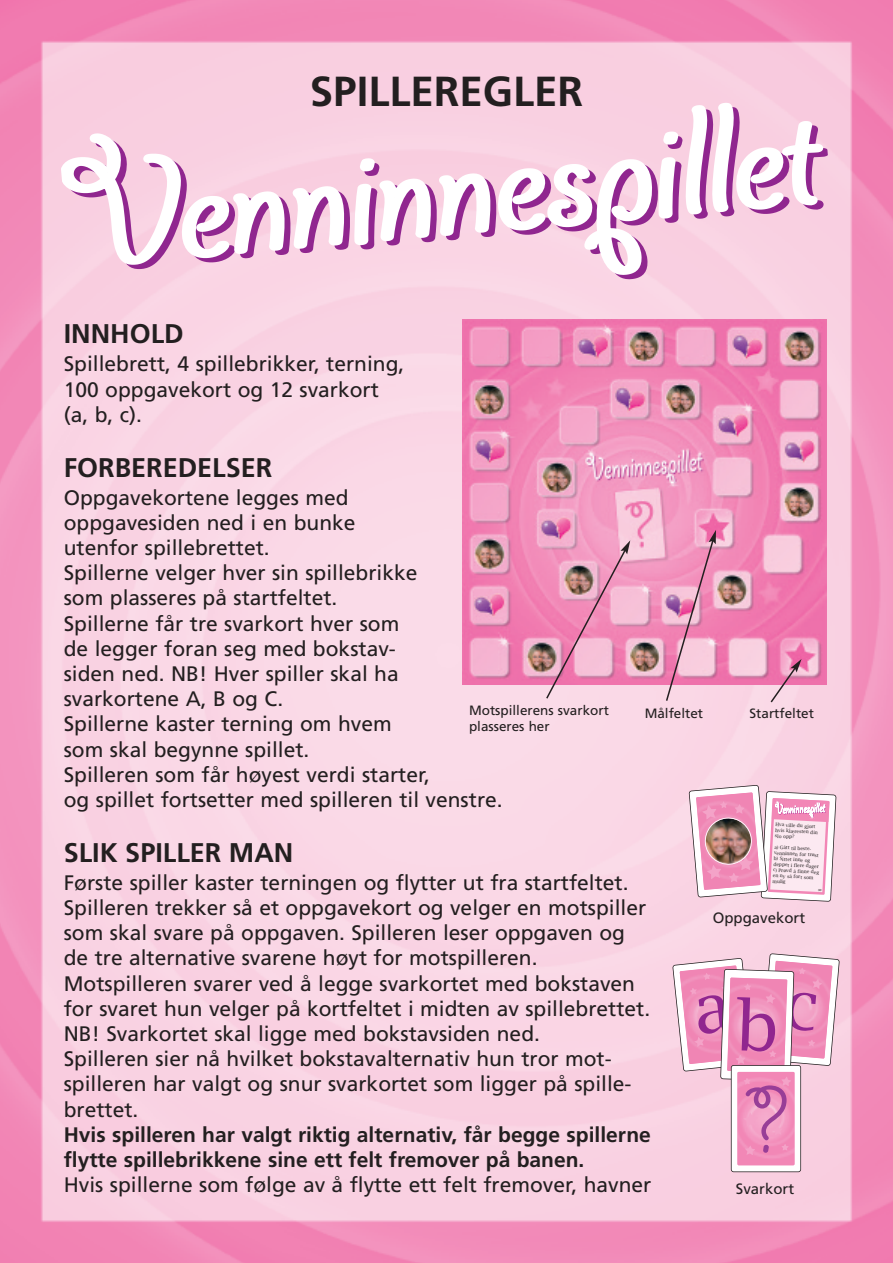
<style>
.page{position:relative;width:893px;height:1263px;background:#fff}
.page>*{position:absolute;margin:0;border:0;box-sizing:border-box;transform-origin:0 0}
.t1{font:102.6px "Giddyup Std+KSVUBE";color:#983e97}
.t2{font:700 42px "Frutiger";color:#231f20}
.t3{font:700 27px "Frutiger";color:#231f20}
.t4{font:21px/25.2px "Frutiger";color:#231f20}
.t5{font:700 21px/25.2px "Frutiger";color:#231f20}
.t6{font:15px "Frutiger";color:#231f20}
.t7{font:13.5px "Frutiger";color:#231f20}
.t8{font:4.8px/5.7px "Lucida Bright+SJCWTU";color:#231f20}
</style>
<div class="page">
<img style="left:0;top:0;width:893px;height:1263px">
<svg style="left:54px;top:101px;width:783px;height:183px"></svg>
<img style="left:462px;top:320px;width:365px;height:365px">
<svg style="left:769px;top:659px;width:33px;height:45px"></svg>
<svg style="left:665px;top:530px;width:51px;height:172px;background:#e89cbf"></svg>
<svg style="left:545px;top:540px;width:85px;height:160px;background:#e69aba"></svg>
<svg style="left:731px;top:1065px;width:70px;height:107px"></svg>
<div style="left:731px;top:1065px;width:70px;height:107px;border:2px solid #231f20;border-radius:3px"></div>
<svg style="left:689px;top:785px;width:147px;height:117px"></svg>
<svg style="left:672px;top:953px;width:168px;height:212px;background:#efb1cc"></svg>
<h2 class="t2" style="left:310px;top:74px;width:275px">SPILLEREGLER</h2>
<p class="t3" style="left:64px;top:323px;width:121px">INNHOLD</p>
<p class="t4" style="left:64px;top:353px;width:342px">Spillebrett, 4 spillebrikker, terning,<br>100 oppgavekort og 12 svarkort (a, b, c).</p>
<p class="t3" style="left:64px;top:456px;width:210px">FORBEREDELSER</p>
<p class="t4" style="left:64px;top:486px;width:440px">Oppgavekortene legges med<br>oppgavesiden ned i en bunke<br>utenfor spillebrettet.<br>Spillerne velger hver sin spillebrikke<br>som plasseres på startfeltet.<br>Spillerne får tre svarkort hver som<br>de legger foran seg med bokstav-<br>siden ned. NB! Hver spiller skal ha svarkortene A, B og C.<br>Spillerne kaster terning om hvem<br>som skal begynne spillet.<br>Spilleren som får høyest verdi starter,<br>og spillet fortsetter med spilleren til venstre.</p>
<p class="t3" style="left:64px;top:842px;width:231px">SLIK SPILLER MAN</p>
<p class="t4" style="left:64px;top:871px;width:588px">Første spiller kaster terningen og flytter ut fra startfeltet.<br>Spilleren trekker så et oppgavekort og velger en motspiller som skal svare på oppgaven. Spilleren leser oppgaven og de tre alternative svarene høyt for motspilleren.<br>Motspilleren svarer ved å legge svarkortet med bokstaven for svaret hun velger på kortfeltet i midten av spillebrettet.<br>NB! Svarkortet skal ligge med bokstavsiden ned.<br>Spilleren sier nå hvilket bokstavalternativ hun tror mot&shy;spilleren har valgt og snur svarkortet som ligger på spille&shy;brettet.</p>
<p class="t5" style="left:64px;top:1123px;width:589px">Hvis spilleren har valgt riktig alternativ, får begge spillerne flytte spillebrikkene sine ett felt fremover på banen.</p>
<p class="t4" style="left:64px;top:1174px;width:589px">Hvis spillerne som følge av å flytte ett felt fremover, havner</p>
<p class="t7" style="left:469px;top:705px;width:141px">Motspillerens svarkort</p>
<p class="t7" style="left:645px;top:708px;width:60px">Målfeltet</p>
<p class="t7" style="left:749px;top:708px;width:66px">Startfeltet</p>
<p class="t7" style="left:469px;top:721px;width:82px">plasseres her</p>
<p class="t8" style="left:776px;top:821px;width:43px;rotate:3deg">H va ville du gjort hvis kjæ resten din slo opp?</p>
<p class="t8" style="left:775px;top:844px;width:47px;rotate:3deg">a) G ått til beste&shy;venninnen for trøst b)Sittet inne og deppet iflere dager c)Prøvd å finne deg en ny så fort som mu lig</p>
<p class="t6" style="left:713px;top:912px;width:94px">Oppgavekort</p>
<h1 class="t1" style="left:744px;top:1087px;width:45px">?</h1>
<p class="t6" style="left:736px;top:1182px;width:60px">Svarkort</p>
</div>
